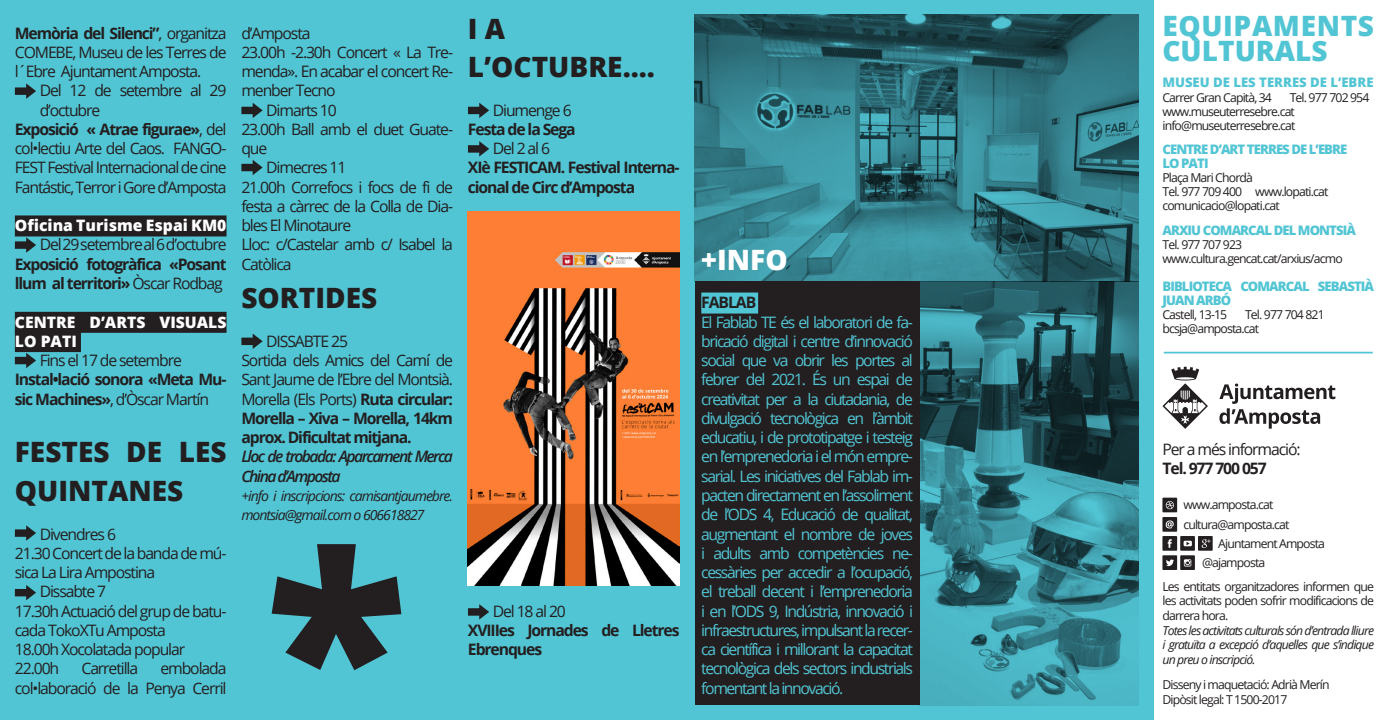
<style>
.page{position:relative;width:1389px;height:720px;background:#fff}
.page>*{position:absolute;margin:0;border:0;box-sizing:border-box;transform-origin:0 0}
.t1{font:800 262.5px "Open Sans";color:#231f20}
.acte{font:800 28px/38.5px "Open Sans";color:#231f20}
.t2{font:800 28px/24.5px "Open Sans";letter-spacing:.025em;color:#52c5d4}
.acte-2{font:800 28px "Open Sans";color:#fff}
.acte-3{font:15.75px/19.2px "Open Sans";letter-spacing:-.07em;color:#231f20;text-align:justify}
.acte-4{font:15.75px/19.2px "Open Sans";letter-spacing:-.09em;color:#52c5d4;text-align:justify}
.acte-5{font:700 15.75px/19.2px "Open Sans";letter-spacing:-.07em;color:#231f20}
.Hores_2{font:15.75px/19.2px "Open Sans";letter-spacing:-.07em;color:#231f20}
.acte-6{font:800 15.75px/19.2px "Open Sans";color:#fff}
.acte-7{font:italic 600 15.75px/19.2px "Open Sans";letter-spacing:-.1em;color:#231f20}
.acte-8{font:italic 14px/19.2px "Open Sans";letter-spacing:-.07em;color:#231f20}
.t3{font:800 13.12px/14px "Open Sans";letter-spacing:-.07em;color:#52c5d4}
.t4{font:800 13.12px "Open Sans";color:#52c5d4}
.t5{font:12.25px/14.7px "Open Sans";letter-spacing:-.07em;color:#231f20;text-align:justify}
.t6{font:italic 12.25px/14.7px "Open Sans";letter-spacing:-.07em;color:#231f20;text-align:justify}
.s1{font-weight:700}
.s2{font-weight:400}
</style>
<div class="page">
<div style="left:0;top:0;width:1154px;height:719px;background:#52c5d4"></div>
<img style="left:695px;top:15px;width:444px;height:266px">
<img style="left:920px;top:281px;width:219px;height:423px">
<div style="left:695px;top:281px;width:224px;height:423px;background:#231f20"></div>
<svg style="left:1162px;top:497px;width:51px;height:72px"></svg>
<hr style="left:1164px;top:351px;width:209px;height:2px;background:#52c5d4">
<svg style="left:1162px;top:366px;width:173px;height:62px"></svg>
<div style="left:701px;top:292px;width:57px;height:21px;background:#52c5d4"></div>
<div style="left:15px;top:215px;width:212px;height:21px;background:#231f20"></div>
<div style="left:15px;top:312px;width:212px;height:21px;background:#231f20"></div>
<div style="left:15px;top:331px;width:66px;height:21px;background:#231f20"></div>
<img style="left:468px;top:212px;width:212px;height:373px">
<svg style="left:15px;top:83px;width:21px;height:16px"></svg>
<svg style="left:15px;top:237px;width:21px;height:16px"></svg>
<svg style="left:15px;top:352px;width:21px;height:16px"></svg>
<svg style="left:15px;top:525px;width:21px;height:15px"></svg>
<svg style="left:15px;top:585px;width:21px;height:15px"></svg>
<svg style="left:241px;top:103px;width:22px;height:15px"></svg>
<svg style="left:241px;top:160px;width:22px;height:15px"></svg>
<svg style="left:241px;top:333px;width:22px;height:16px"></svg>
<svg style="left:468px;top:103px;width:21px;height:15px"></svg>
<svg style="left:468px;top:141px;width:21px;height:15px"></svg>
<svg style="left:468px;top:604px;width:21px;height:15px"></svg>
<p class="acte-3" style="left:15px;top:23px;width:213px"><span class="s1">Memòria del Silenci”</span>, organitza COMEBE, Museu de les Terres de l´Ebre Ajuntament Amposta.</p>
<p class="Hores_2" style="left:40px;top:81px;width:188px">Del 12 de setembre al 29 d’octubre</p>
<p class="acte-3" style="left:15px;top:119px;width:213px"><span class="s1">Exposició « Atrae figurae»</span>, del col•lectiu Arte del Caos. FANGO-FEST Festival Internacional de cine Fantástic, Terror i Gore d’Amposta</p>
<p class="acte-6" style="left:15px;top:215px;width:213px">Oficina Turisme Espai KM0</p>
<p class="Hores_2" style="left:40px;top:235px;width:188px">Del 29 setembre al 6 d’octubre</p>
<p class="acte-5" style="left:15px;top:254px;width:213px">Exposició fotogràfica «Posant llum al territori» <span class="s2">Òscar Rodbag</span></p>
<p class="acte-6" style="left:15px;top:311px;width:213px">CENTRE D’ARTS VISUALS<br>LO PATI</p>
<p class="Hores_2" style="left:40px;top:350px;width:144px">Fins el 17 de setembre</p>
<p class="acte-5" style="left:15px;top:369px;width:213px">Instal•lació sonora «Meta Mu&shy;sic Machines»<span class="s2">, d’Òscar Martín</span></p>
<p class="acte" style="left:15px;top:431px;width:213px">FESTES DE LES<br>QUINTANES</p>
<p class="Hores_2" style="left:40px;top:523px;width:78px">Divendres 6</p>
<p class="acte-3" style="left:15px;top:543px;width:213px">21.30 Concert de la banda de mú&shy;sica La Lira Ampostina</p>
<p class="Hores_2" style="left:40px;top:581px;width:68px">Dissabte 7</p>
<p class="acte-3" style="left:15px;top:600px;width:213px">17.30h Actuació del grup de batu&shy;cada TokoXTu Amposta</p>
<p class="acte-3" style="left:15px;top:639px;width:172px">18.00h Xocolatada popular</p>
<p class="acte-3" style="left:15px;top:658px;width:46px">22.00h</p>
<p class="acte-3" style="left:81px;top:658px;width:58px">Carretilla</p>
<p class="acte-3" style="left:15px;top:658px;width:213px;text-align:right">embolada<br>col•laboració de la Penya Cerril</p>
<p class="acte-3" style="left:241px;top:23px;width:71px">d’Amposta</p>
<p class="acte-3" style="left:241px;top:42px;width:213px">23.00h -2.30h Concert « La Tre&shy;menda». En acabar el concert Re&shy;menber Tecno</p>
<p class="Hores_2" style="left:266px;top:100px;width:72px">Dimarts 10</p>
<p class="acte-3" style="left:241px;top:119px;width:213px">23.00h Ball amb el duet Guate&shy;que</p>
<p class="Hores_2" style="left:266px;top:158px;width:82px">Dimecres 11</p>
<p class="acte-3" style="left:241px;top:177px;width:213px">21.00h Correfocs i focs de fi de festa a càrrec de la Colla de Dia&shy;bles El Minotaure</p>
<p class="acte-3" style="left:241px;top:235px;width:213px">Lloc: c/Castelar amb c/ Isabel la<br>Catòlica</p>
<p class="acte" style="left:241px;top:277px;width:137px">SORTIDES</p>
<p class="Hores_2" style="left:266px;top:331px;width:83px">DISSABTE 25</p>
<p class="acte-3" style="left:241px;top:350px;width:213px">Sortida dels Amics del Camí de Sant Jaume de l’Ebre del Montsià.<br>Morella (Els Ports) <span class="s1">Ruta circular:<br>Morella – Xiva – Morella, 14km aprox. Dificultat mitjana.</span></p>
<p class="acte-7" style="left:241px;top:446px;width:213px">Lloc de trobada: Aparcament Merca<br>China d’Amposta</p>
<p class="acte-8" style="left:241px;top:485px;width:213px">+info i inscripcions: camisantjaumebre. montsia@gmail.com o 606618827</p>
<p class="t1" style="left:266px;top:448px;width:142px">*</p>
<p class="acte" style="left:468px;top:8px;width:39px">I A</p>
<p class="acte" style="left:468px;top:46px;width:189px">L’OCTUBRE....</p>
<p class="Hores_2" style="left:493px;top:100px;width:80px">Diumenge 6</p>
<p class="acte-5" style="left:468px;top:119px;width:109px">Festa de la Sega</p>
<p class="Hores_2" style="left:493px;top:138px;width:59px">Del 2 al 6</p>
<p class="acte-5" style="left:468px;top:158px;width:213px">XIè FESTICAM. Festival Interna&shy;cional de Circ d’Amposta</p>
<p class="Hores_2" style="left:493px;top:600px;width:75px">Del 18 al 20</p>
<p class="acte-5" style="left:468px;top:620px;width:213px">XVIIIes Jornades de Lletres<br>Ebrenques</p>
<p class="acte-2" style="left:701px;top:238px;width:88px">+INFO</p>
<p class="acte-5" style="left:701px;top:292px;width:56px">FABLAB</p>
<p class="acte-4" style="left:701px;top:312px;width:213px">El Fablab TE és el laboratori de fa&shy;bricació digital i centre d’innovació social que va obrir les portes al febrer del 2021. És un espai de creativitat per a la ciutadania, de divulgació tecnològica en l’àmbit educatiu, i de prototipatge i testeig en l’emprenedoria i el món empre&shy;sarial. Les iniciatives del Fablab im&shy;pacten directament en l’assoliment de l’ODS 4, Educació de qualitat, augmentant el nombre de joves i adults amb competències ne&shy;cessàries per accedir a l’ocupació, el treball decent i l’emprenedoria i en l’ODS 9, Indústria, innovació i infraestructures, impulsant la recer&shy;ca científica i millorant la capacitat tecnològica dels sectors industrials fomentant la innovació.</p>
<p class="t2" style="left:1162px;top:12px;width:213px">EQUIPAMENTS<br>CULTURALS</p>
<p class="t4" style="left:1162px;top:73px;width:213px">MUSEU DE LES TERRES DE L’EBRE</p>
<p class="t5" style="left:1162px;top:89px;width:111px">Carrer Gran Capità, 34</p>
<p class="t5" style="left:1290px;top:89px;width:81px">Tel. 977 702 954</p>
<p class="t5" style="left:1162px;top:103px;width:134px">www.museuterresebre.cat</p>
<p class="t5" style="left:1162px;top:117px;width:134px">info@museuterresebre.cat</p>
<p class="t3" style="left:1162px;top:141px;width:186px">CENTRE D’ART TERRES DE L’EBRE</p>
<p class="t3" style="left:1162px;top:155px;width:48px">LO PATI</p>
<p class="t5" style="left:1162px;top:170px;width:92px">Plaça Mari Chordà</p>
<p class="t5" style="left:1162px;top:184px;width:168px">Tel. 977 709 400 www.lopati.cat</p>
<p class="t5" style="left:1162px;top:198px;width:119px">comunicacio@lopati.cat</p>
<p class="t3" style="left:1162px;top:222px;width:195px">ARXIU COMARCAL DEL MONTSIÀ</p>
<p class="t5" style="left:1162px;top:236px;width:81px">Tel. 977 707 923</p>
<p class="t5" style="left:1162px;top:250px;width:182px">www.cultura.gencat.cat/arxius/acmo</p>
<p class="t3" style="left:1162px;top:278px;width:213px">BIBLIOTECA COMARCAL SEBASTIÀ<br>JUAN ARBÓ</p>
<p class="t5" style="left:1162px;top:306px;width:66px">Castell, 13-15</p>
<p class="t5" style="left:1245px;top:306px;width:81px">Tel. 977 704 821</p>
<p class="t5" style="left:1162px;top:320px;width:98px">bcsja@amposta.cat</p>
<p class="acte-3" style="left:1162px;top:439px;width:140px">Per a més informació:</p>
<p class="acte-5" style="left:1162px;top:458px;width:106px">Tel. 977 700 057</p>
<p class="t5" style="left:1183px;top:497px;width:92px">www.amposta.cat</p>
<p class="t5" style="left:1183px;top:516px;width:107px">cultura@amposta.cat</p>
<p class="t5" style="left:1218px;top:535px;width:108px">Ajuntament Amposta</p>
<p class="t5" style="left:1202px;top:554px;width:65px">@ajamposta</p>
<p class="t5" style="left:1162px;top:578px;width:213px">Les entitats organitzadores informen que les activitats poden sofrir modificacions de darrera hora.</p>
<p class="t6" style="left:1162px;top:622px;width:213px">Totes les activitats culturals són d’entrada lliure i gratuïta a excepció d’aquelles que s’indique un preu o inscripció.</p>
<p class="t5" style="left:1162px;top:677px;width:169px">Disseny i maquetació: Adrià Merín</p>
<p class="t5" style="left:1162px;top:691px;width:126px">Dipòsit legal: T 1500-2017</p>
</div>
